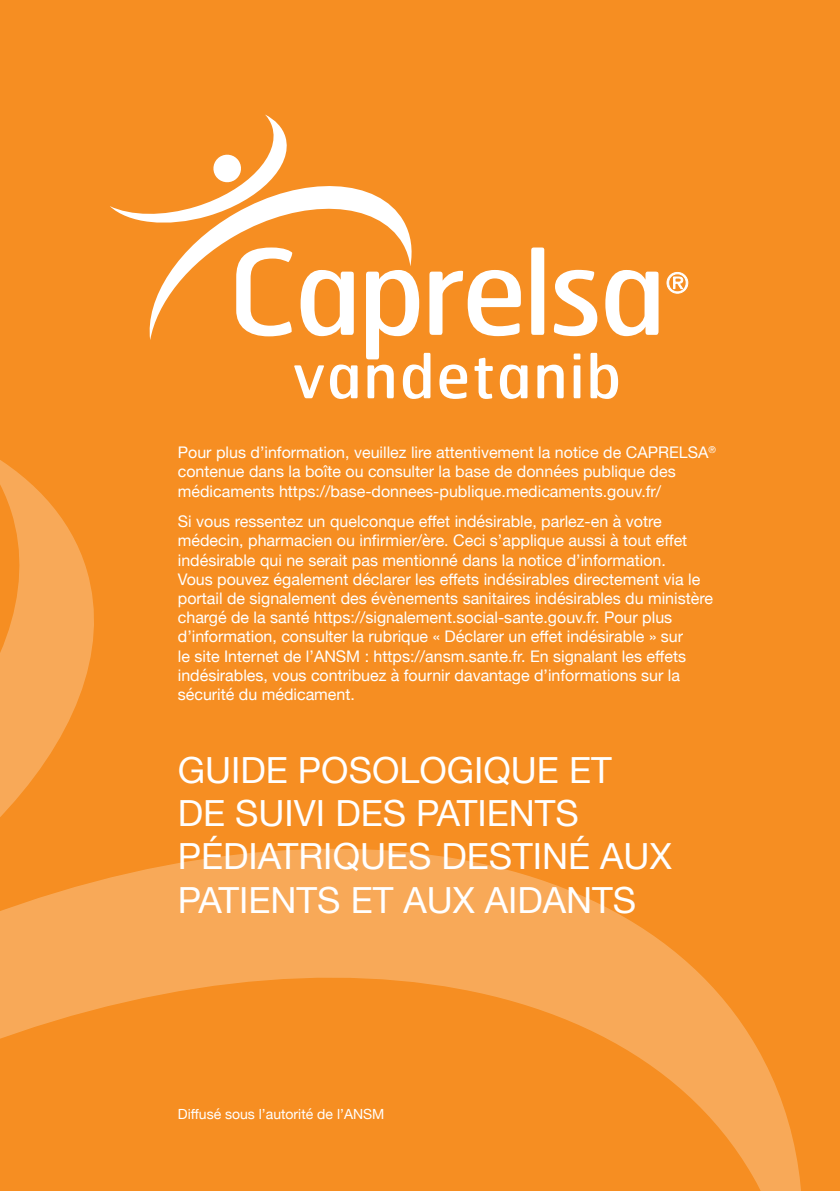
<style>
.page{position:relative;width:840px;height:1191px;background:#fff}
.page>*{position:absolute;margin:0;border:0;box-sizing:border-box;transform-origin:0 0}
.t1{font:36px/43.2px "Helvetica Neue";color:#fff}
.t2{font:16px/19.2px "Helvetica Neue";color:#fff}
.t3{font:14px "Helvetica Neue";color:#fff}
</style>
<div class="page">
<div style="left:0;top:0;width:839px;height:1191px;background:#f68e22"></div>
<svg style="left:149px;top:186px;width:263px;height:154px"></svg>
<svg style="left:110px;top:114px;width:184px;height:114px"></svg>
<svg style="left:236px;top:247px;width:57px;height:89px"></svg>
<svg style="left:300px;top:270px;width:53px;height:66px"></svg>
<svg style="left:294px;top:365px;width:30px;height:33px"></svg>
<svg style="left:330px;top:364px;width:27px;height:35px"></svg>
<svg style="left:366px;top:247px;width:292px;height:152px"></svg>
<svg style="left:666px;top:272px;width:21px;height:22px"></svg>
<svg style="left:134px;top:848px;width:667px;height:343px"></svg>
<svg style="left:0;top:460px;width:134px;height:579px"></svg>
<p class="t2" style="left:178px;top:444px;width:539px">Pour plus d’information, veuillez lire attentivement la notice de CAPRELSA<sup>® </sup>contenue dans la boîte ou consulter la base de données publique des médicaments https://base-donnees-publique.medicaments.gouv.fr/</p>
<p class="t2" style="left:178px;top:513px;width:536px">Si vous ressentez un quelconque effet indésirable, parlez-en à votre médecin, pharmacien ou infirmier/ère. Ceci s’applique aussi à tout effet indésirable qui ne serait pas mentionné dans la notice d’information.<br>Vous pouvez également déclarer les effets indésirables directement via le portail de signalement des évènements sanitaires indésirables du ministère chargé de la santé https://signalement.social-sante.gouv.fr. Pour plus d’information, consulter la rubrique « Déclarer un effet indésirable » sur<br>le site Internet de l’ANSM : https://ansm.sante.fr. En signalant les effets indésirables, vous contribuez à fournir davantage d’informations sur la sécurité du médicament.</p>
<h1 class="t1" style="left:178px;top:750px;width:495px">GUIDE POSOLOGIQUE ET<br>DE SUIVI DES PATIENTS<br>PÉDIATRIQUES DESTINÉ AUX<br>PATIENTS ET AUX AIDANTS</h1>
<p class="t3" style="left:178px;top:1104px;width:208px">Diffusé sous l’autorité de l’ANSM</p>
</div>
